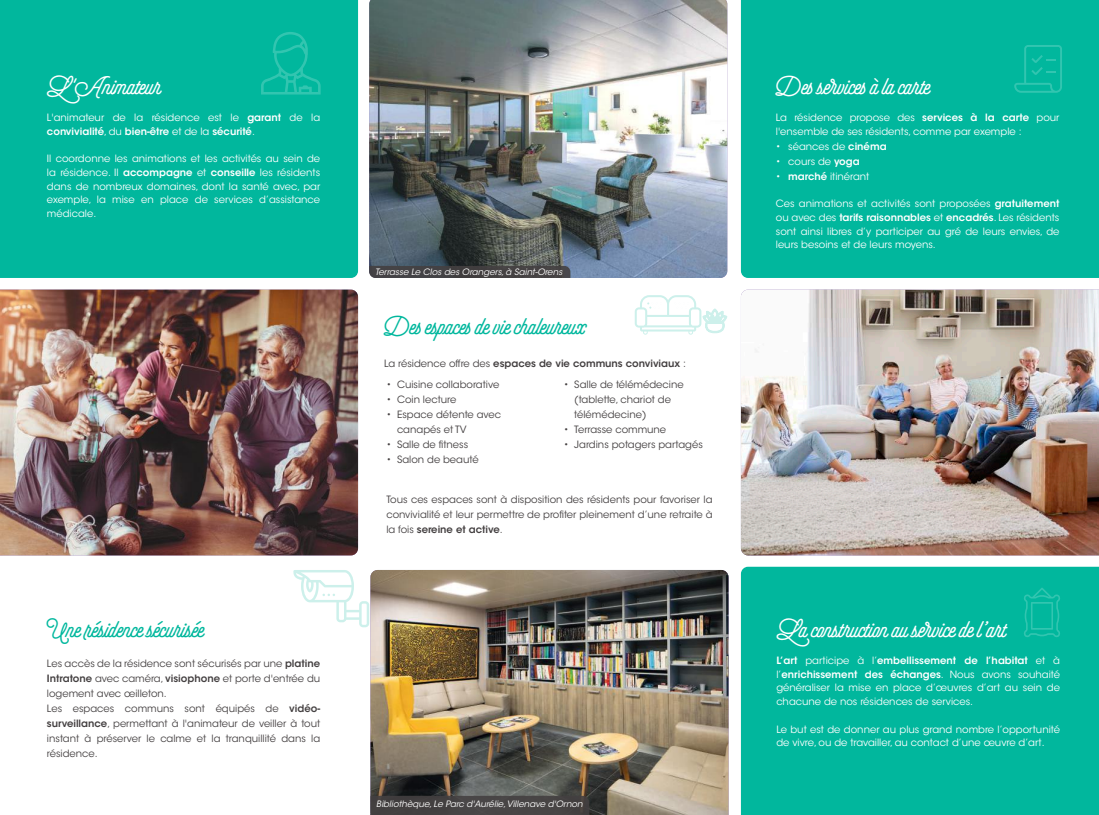
<style>
.page{position:relative;width:1099px;height:815px;background:#fff}
.page>*{position:absolute;margin:0;border:0;box-sizing:border-box;transform-origin:0 0}
.t1{font:900 26.25px "Selfie";color:#fff}
.t2{font:900 26.25px "Selfie";color:#01b79d}
.t3{font:10px/13.8px "ITC Avant Garde Std";color:#fff}
.t4{font:10px/15px "ITC Avant Garde Std";color:#444041}
.t5{font:600 10px "ITC Avant Garde Std";color:#444041}
.t6{font:italic 8.75px "ITC Avant Garde Std";color:#fff}
.s1{font-weight:600}
.s2{font-weight:400}
</style>
<div class="page">
<div style="left:741px;top:0;width:357px;height:278px;background:#01b79d"></div>
<div style="left:741px;top:567px;width:357px;height:248px;background:#01b79d"></div>
<div style="left:1px;top:0;width:357px;height:278px;background:#01b79d"></div>
<svg style="left:293px;top:570px;width:76px;height:57px"></svg>
<svg style="left:1014px;top:45px;width:48px;height:48px;background:#0bb9a1"></svg>
<svg style="left:261px;top:32px;width:59px;height:63px;background:#0cbaa1"></svg>
<svg style="left:1023px;top:587px;width:37px;height:51px;background:#0cbaa1"></svg>
<img style="left:1px;top:290px;width:357px;height:265px">
<img style="left:741px;top:290px;width:357px;height:265px">
<img style="left:370px;top:570px;width:358px;height:245px">
<img style="left:369px;top:0;width:358px;height:278px">
<div style="left:369px;top:266px;width:201px;height:12px;background:#444244"></div>
<div style="left:370px;top:796px;width:219px;height:19px;background:#474343"></div>
<svg style="left:634px;top:295px;width:94px;height:40px"></svg>
<img style="left:0;top:0;width:1px;height:815px">
<h1 class="t1" style="left:47px;top:69px;width:115px">L'Animateur</h1>
<p class="t3" style="left:47px;top:111px;width:275px">L'animateur de la résidence est le <span class="s1">garant</span> de la <span class="s1">convivialité</span>, du <span class="s1">bien-être</span> et de la <span class="s1">sécurité</span>.</p>
<p class="t3" style="left:47px;top:152px;width:275px;text-align:justify">Il coordonne les animations et les activités au sein de la résidence. Il <span class="s1">accompagne</span> et <span class="s1">conseille</span> les résidents dans de nombreux domaines, dont la santé avec, par exemple, la mise en place de services d’assistance médicale.</p>
<h1 class="t2" style="left:47px;top:612px;width:158px">Une résidence sécurisée</h1>
<p class="t4" style="left:47px;top:656px;width:275px">Les accès de la résidence sont sécurisés par une <span class="s1">platine Intratone</span> avec caméra, <span class="s1">visiophone</span> et porte d'entrée du logement avec œilleton.<br>Les espaces communs sont équipés de <span class="s1">vidéo&shy;surveillance</span>, permettant à l'animateur de veiller à tout instant à préserver le calme et la tranquillité dans la résidence.</p>
<p class="t6" style="left:375px;top:266px;width:189px">Terrasse Le Clos des Orangers, à Saint-Orens</p>
<h1 class="t2" style="left:384px;top:309px;width:204px">Des espaces de vie chaleureux</h1>
<p class="t4" style="left:386px;top:377px;width:114px">• Cuisine collaborative</p>
<p class="t4" style="left:386px;top:392px;width:71px">• Coin lecture</p>
<p class="t4" style="left:397px;top:407px;width:105px;text-indent:-11px">• Espace détente avec canapés et TV</p>
<p class="t4" style="left:386px;top:437px;width:83px">• Salle de fitness</p>
<p class="t4" style="left:386px;top:452px;width:94px">• Salon de beauté</p>
<p class="t5" style="left:384px;top:357px;width:303px"><span class="s2">La résidence offre des</span> espaces de vie communs conviviaux <span class="s2">:</span></p>
<p class="t4" style="left:574px;top:377px;width:111px;text-indent:-11px">• Salle de télémédecine (tablette, chariot de télémédecine)</p>
<p class="t4" style="left:563px;top:422px;width:104px">• Terrasse commune</p>
<p class="t4" style="left:563px;top:437px;width:141px">• Jardins potagers partagés</p>
<p class="t4" style="left:386px;top:492px;width:328px;text-align:justify">Tous ces espaces sont à disposition des résidents pour favoriser la convivialité et leur permettre de profiter pleinement d’une retraite à la fois <span class="s1">sereine et active</span>.</p>
<p class="t6" style="left:376px;top:798px;width:208px">Bibliothèque, Le Parc d'Aurélie, Villenave d'Ornon</p>
<h1 class="t1" style="left:775px;top:69px;width:156px">Des services à la carte</h1>
<p class="t3" style="left:775px;top:111px;width:285px">La résidence propose des <span class="s1">services à la carte</span> pour l'ensemble de ses résidents, comme par exemple :</p>
<p class="t3" style="left:775px;top:139px;width:112px">• séances de <span class="s1">cinéma</span></p>
<p class="t3" style="left:775px;top:154px;width:85px">• cours de <span class="s1">yoga</span></p>
<p class="t3" style="left:775px;top:169px;width:95px">• <span class="s1">marché</span> itinérant</p>
<p class="t3" style="left:775px;top:197px;width:285px;text-align:justify">Ces animations et activités sont proposées <span class="s1">gratuitement </span>ou avec des <span class="s1">tarifs raisonnables</span> et <span class="s1">encadrés</span>. Les résidents sont ainsi libres d’y participer au gré de leurs envies, de leurs besoins et de leurs moyens.</p>
<h1 class="t1" style="left:776px;top:612px;width:231px">La construction au service de l’art</h1>
<p class="t3" style="left:776px;top:654px;width:285px;text-align:justify"><span class="s1">L’art</span> participe à l’<span class="s1">embellissement de l’habitat</span> et à l’<span class="s1">enrichissement des échanges</span>. Nous avons souhaité généraliser la mise en place d’œuvres d’art au sein de chacune de nos résidences de services.</p>
<p class="t3" style="left:776px;top:722px;width:285px">Le but est de donner au plus grand nombre l’opportunité de vivre, ou de travailler, au contact d’une œuvre d’art.</p>
</div>
